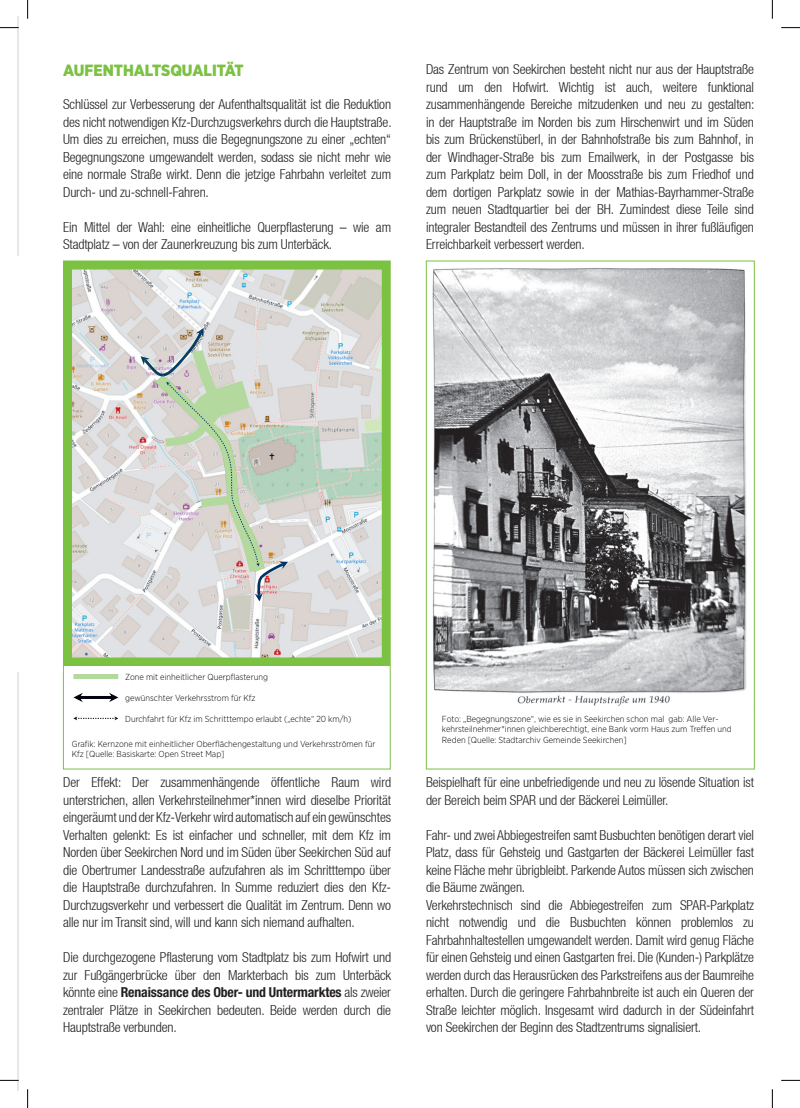
<style>
.page{position:relative;width:800px;height:1108px;background:#fff}
.page>*{position:absolute;margin:0;border:0;box-sizing:border-box;transform-origin:0 0}
.t1{font:900 16.25px "Gotham Narrow";color:#7bc142}
.t2{font:300 condensed 13.75px/17.5px "Helvetica Neue";letter-spacing:-.01em;color:#231f20}
.t3{font:700 condensed 13.75px "Helvetica Neue LT Pro";letter-spacing:-.01em;color:#231f20}
.t4{font:300 8.75px/10.5px "Gotham Narrow";color:#000}
.s1{font-family:"Helvetica Neue";font-weight:300}
</style>
<div class="page">
<hr style="left:17px;top:17px;width:2px;height:1074px;background:#e6e7e9">
<div style="left:17px;top:261px;width:373px;height:404px;background:#7bc142"></div>
<div style="left:73px;top:674px;width:45px;height:5px;background:#b3d99e"></div>
<hr style="left:78px;top:696px;width:35px;height:3px;background:#00030c">
<svg style="left:109px;top:693px;width:9px;height:9px"></svg>
<svg style="left:73px;top:693px;width:10px;height:9px"></svg>
<svg style="left:73px;top:716px;width:45px;height:4px"></svg>
<img style="left:72px;top:269px;width:309px;height:388px">
<img style="left:144px;top:333px;width:58px;height:43px">
<svg style="left:141px;top:356px;width:8px;height:9px"></svg>
<svg style="left:196px;top:328px;width:7px;height:9px"></svg>
<svg style="left:155px;top:349px;width:133px;height:252px;background:#d0d4ca"></svg>
<img style="left:432px;top:268px;width:315px;height:438px">
<div style="left:17px;top:256px;width:46px;height:415px;background:#fff"></div>
<svg style="left:0;top:27px;width:19px;height:1px"></svg>
<svg style="left:781px;top:27px;width:18px;height:1px"></svg>
<svg style="left:0;top:1079px;width:19px;height:2px"></svg>
<svg style="left:781px;top:1079px;width:18px;height:2px"></svg>
<svg style="left:27px;top:0;width:1px;height:19px"></svg>
<svg style="left:27px;top:1089px;width:1px;height:19px"></svg>
<svg style="left:771px;top:0;width:1px;height:19px"></svg>
<svg style="left:771px;top:1089px;width:1px;height:19px"></svg>
<p class="t1" style="left:63px;top:60px;width:182px">AUFENTHALTSQUALITÄT</p>
<p class="t2" style="left:63px;top:96px;width:330px;text-align:justify">Schlüssel zur Verbesserung der Aufenthaltsqualität ist die Reduktion des nicht notwendigen Kfz-Durchzugsverkehrs durch die Hauptstraße.<br>Um dies zu erreichen, muss die Begegnungszone zu einer „echten“ Begegnungszone umgewandelt werden, sodass sie nicht mehr wie eine normale Straße wirkt. Denn die jetzige Fahrbahn verleitet zum Durch- und zu-schnell-Fahren.</p>
<p class="t2" style="left:63px;top:218px;width:329px">Ein Mittel der Wahl: eine einheitliche Querpflasterung – wie am<br>Stadtplatz – von der Zaunerkreuzung bis zum Unterbäck.</p>
<p class="t2" style="left:426px;top:61px;width:330px;text-align:justify">Das Zentrum von Seekirchen besteht nicht nur aus der Hauptstraße rund um den Hofwirt. Wichtig ist auch, weitere funktional zusammenhängende Bereiche mitzudenken und neu zu gestalten: in der Hauptstraße im Norden bis zum Hirschenwirt und im Süden bis zum Brückenstüberl, in der Bahnhofstraße bis zum Bahnhof, in der Windhager-Straße bis zum Emailwerk, in der Postgasse bis zum Parkplatz beim Doll, in der Moosstraße bis zum Friedhof und dem dortigen Parkplatz sowie in der Mathias-Bayrhammer-Straße zum neuen Stadtquartier bei der BH. Zumindest diese Teile sind integraler Bestandteil des Zentrums und müssen in ihrer fußläufigen Erreichbarkeit verbessert werden.</p>
<p class="t4" style="left:125px;top:671px;width:144px">Zone mit einheitlicher Querpflasterung</p>
<p class="t4" style="left:125px;top:692px;width:132px">gewünschter Verkehrsstrom für Kfz</p>
<p class="t4" style="left:125px;top:713px;width:227px">Durchfahrt für Kfz im Schritttempo erlaubt („echte“ 20 km/h)</p>
<p class="t4" style="left:72px;top:738px;width:305px">Grafik: Kernzone mit einheitlicher Oberflächengestaltung und Verkehrsströmen für<br>Kfz [Quelle: Basiskarte: Open Street Map]</p>
<p class="t2" style="left:63px;top:773px;width:329px;text-align:justify">Der Effekt: Der zusammenhängende öffentliche Raum wird unterstrichen, allen Verkehrsteilnehmer*innen wird dieselbe Priorität eingeräumt und der Kfz-Verkehr wird automatisch auf ein gewünschtes Verhalten gelenkt: Es ist einfacher und schneller, mit dem Kfz im Norden über Seekirchen Nord und im Süden über Seekirchen Süd auf die Obertrumer Landesstraße aufzufahren als im Schritttempo über die Hauptstraße durchzufahren. In Summe reduziert dies den Kfz-Durchzugsverkehr und verbessert die Qualität im Zentrum. Denn wo alle nur im Transit sind, will und kann sich niemand aufhalten.</p>
<p class="t2" style="left:63px;top:948px;width:329px">Die durchgezogene Pflasterung vom Stadtplatz bis zum Hofwirt und zur Fußgängerbrücke über den Markterbach bis zum Unterbäck</p>
<p class="t3" style="left:63px;top:984px;width:329px"><span class="s1">könnte eine</span> Renaissance des Ober- und Untermarktes <span class="s1">als zweier</span></p>
<p class="t2" style="left:63px;top:1001px;width:329px">zentraler Plätze in Seekirchen bedeuten. Beide werden durch die<br>Hauptstraße verbunden.</p>
<p class="t4" style="left:442px;top:713px;width:291px">Foto: „Begegnungszone“, wie es sie in Seekirchen schon mal gab: Alle Ver&shy;kehrsteilnehmer*innen gleichberechtigt, eine Bank vorm Haus zum Treffen und<br>Reden [Quelle: Stadtarchiv Gemeinde Seekirchen]</p>
<p class="t2" style="left:426px;top:773px;width:329px">Beispielhaft für eine unbefriedigende und neu zu lösende Situation ist der Bereich beim SPAR und der Bäckerei Leimüller.</p>
<p class="t2" style="left:426px;top:826px;width:329px">Fahr- und zwei Abbiegestreifen samt Busbuchten benötigen derart viel Platz, dass für Gehsteig und Gastgarten der Bäckerei Leimüller fast keine Fläche mehr übrigbleibt. Parkende Autos müssen sich zwischen die Bäume zwängen.<br>Verkehrstechnisch sind die Abbiegestreifen zum SPAR-Parkplatz nicht notwendig und die Busbuchten können problemlos zu Fahrbahnhaltestellen umgewandelt werden. Damit wird genug Fläche für einen Gehsteig und einen Gastgarten frei. Die (Kunden-) Parkplätze werden durch das Herausrücken des Parkstreifens aus der Baumreihe erhalten. Durch die geringere Fahrbahnbreite ist auch ein Queren der Straße leichter möglich. Insgesamt wird dadurch in der Südeinfahrt von Seekirchen der Beginn des Stadtzentrums signalisiert.</p>
</div>
